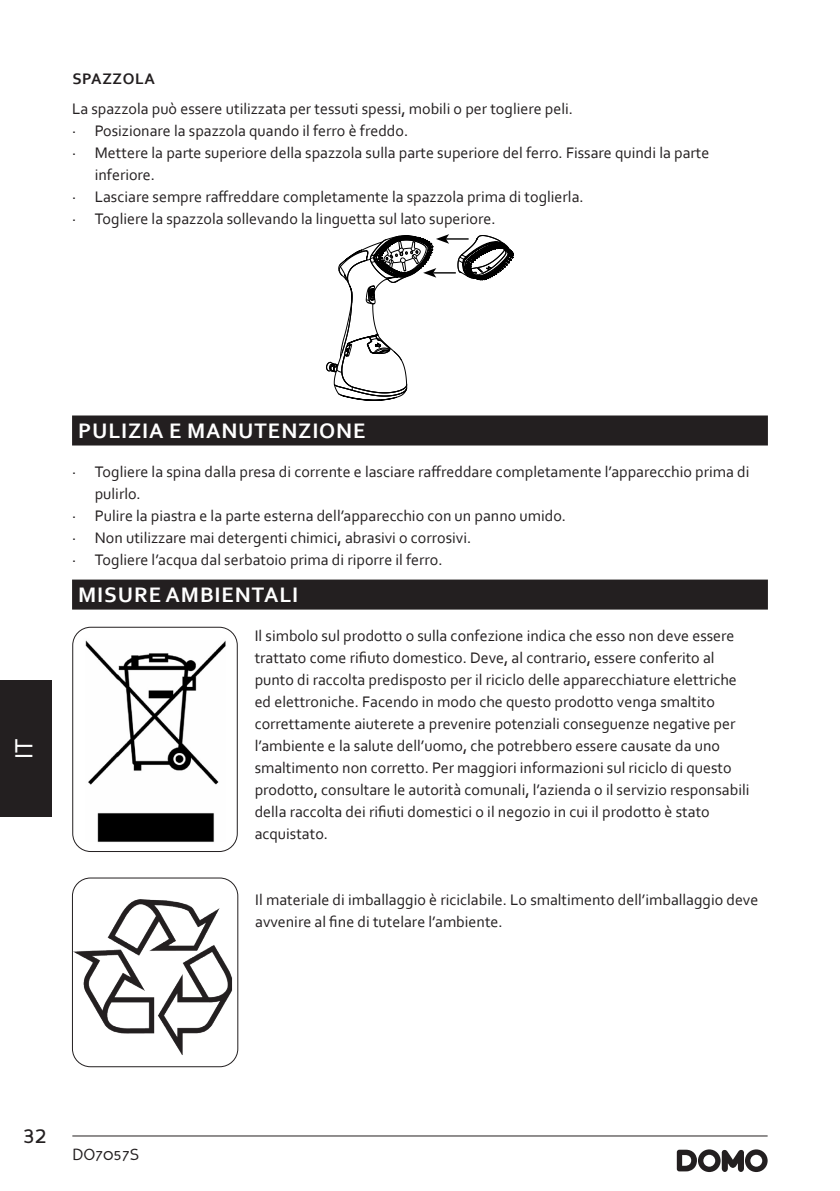
<style>
.page{position:relative;width:840px;height:1191px;background:#fff}
.page>*{position:absolute;margin:0;border:0;box-sizing:border-box;transform-origin:0 0}
.t1{font:26px "Corbel";color:#fff}
.t2{font:24px "Perspective Sans";color:#231f20}
.TITEL_NIVEAU_1{font:700 22px "Corbel";letter-spacing:.04em;color:#fff}
.TEKST{font:16px/22px "Corbel";color:#231f20}
.TITEL_NIVEAU_2{font:700 16px "Corbel";letter-spacing:.04em;color:#231f20}
.t3{font:16px "Perspective Sans";color:#231f20}
</style>
<div class="page">
<hr style="left:72px;top:1135px;width:695px;height:1px;background:#231f20">
<svg style="left:676px;top:1149px;width:91px;height:23px"></svg>
<div style="left:0;top:680px;width:51px;height:136px;background:#231f20"></div>
<div style="left:72px;top:415px;width:695px;height:30px;background:#231f20"></div>
<div style="left:72px;top:579px;width:695px;height:30px;background:#231f20"></div>
<svg style="left:326px;top:234px;width:187px;height:167px"></svg>
<img style="left:78px;top:633px;width:148px;height:209px">
<div style="left:72px;top:627px;width:165px;height:225px;border:1px solid #231f20;border-radius:18px"></div>
<img style="left:72px;top:899px;width:160px;height:156px">
<div style="left:72px;top:877px;width:166px;height:190px;border:1px solid #231f20;border-radius:18px"></div>
<p class="TITEL_NIVEAU_2" style="left:72px;top:69px;width:84px">SPAZZOLA</p>
<p class="TEKST" style="left:72px;top:98px;width:502px">La spazzola può essere utilizzata per tessuti spessi, mobili o per togliere peli.</p>
<p class="TEKST" style="left:72px;top:120px;width:337px">· Posizionare la spazzola quando il ferro è freddo.</p>
<p class="TEKST" style="left:95px;top:142px;width:616px;text-indent:-23px">· Mettere la parte superiore della spazzola sulla parte superiore del ferro. Fissare quindi la parte inferiore.</p>
<p class="TEKST" style="left:72px;top:186px;width:513px">· Lasciare sempre raffreddare completamente la spazzola prima di toglierla.</p>
<p class="TEKST" style="left:72px;top:208px;width:425px">· Togliere la spazzola sollevando la linguetta sul lato superiore.</p>
<h1 class="t1" style="left:8px;top:759px;width:22px;rotate:-90deg">IT</h1>
<p class="TITEL_NIVEAU_1" style="left:78px;top:416px;width:289px">PULIZIA E MANUTENZIONE</p>
<p class="TEKST" style="left:95px;top:460px;width:655px;text-indent:-23px">· Togliere la spina dalla presa di corrente e lasciare raffreddare completamente l’apparecchio prima di pulirlo.</p>
<p class="TEKST" style="left:72px;top:504px;width:495px">· Pulire la piastra e la parte esterna dell’apparecchio con un panno umido.</p>
<p class="TEKST" style="left:72px;top:526px;width:400px">· Non utilizzare mai detergenti chimici, abrasivi o corrosivi.</p>
<p class="TEKST" style="left:72px;top:548px;width:372px">· Togliere l’acqua dal serbatoio prima di riporre il ferro.</p>
<p class="TITEL_NIVEAU_1" style="left:78px;top:580px;width:221px">MISURE AMBIENTALI</p>
<p class="TEKST" style="left:254px;top:624px;width:496px">Il simbolo sul prodotto o sulla confezione indica che esso non deve essere trattato come rifiuto domestico. Deve, al contrario, essere conferito al punto di raccolta predisposto per il riciclo delle apparecchiature elettriche ed elettroniche. Facendo in modo che questo prodotto venga smaltito correttamente aiuterete a prevenire potenziali conseguenze negative per l’ambiente e la salute dell’uomo, che potrebbero essere causate da uno smaltimento non corretto. Per maggiori informazioni sul riciclo di questo prodotto, consultare le autorità comunali, l’azienda o il servizio responsabili della raccolta dei rifiuti domestici o il negozio in cui il prodotto è stato acquistato.</p>
<p class="TEKST" style="left:255px;top:888px;width:504px">Il materiale di imballaggio è riciclabile. Lo smaltimento dell’imballaggio deve avvenire al fine di tutelare l’ambiente.</p>
<h2 class="t2" style="left:23px;top:1120px;width:25px">32</h2>
<p class="t3" style="left:72px;top:1145px;width:68px">DO7057S</p>
</div>
